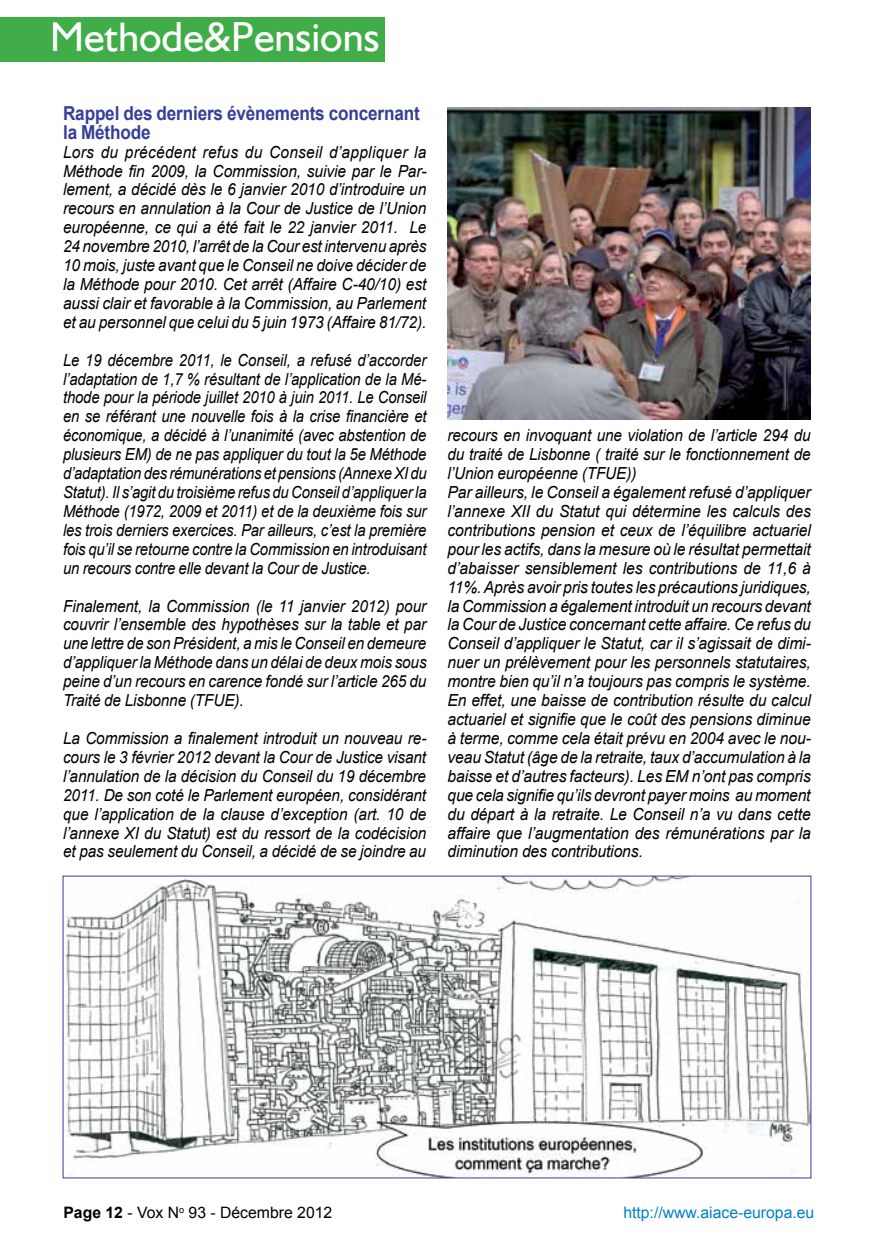
<style>
.page{position:relative;width:874px;height:1241px;background:#fff}
.page>*{position:absolute;margin:0;border:0;box-sizing:border-box;transform-origin:0 0}
.t1{font:42px "Humanist 521 BT";color:#fff}
.t2{font:700 19.25px/18.9px "Arial";letter-spacing:-.01em;color:#363e99;scale:.89 1}
.t3{font:italic 16.62px/18.9px "Arial";letter-spacing:-.005em;color:#000;text-align:justify;scale:.92 1}
.t4{font:italic 16.62px/18.9px "Arial";letter-spacing:-.005em;color:#000;text-align:justify;scale:.89 1}
.t5{font:italic 16.62px/18.9px "Arial";letter-spacing:-.005em;color:#000;text-align:justify;scale:.93 1}
.t6{font:15.75px "Arial";color:#000}
.t7{font:15.75px "Arial";color:#0081c6}
.s1{font-weight:700}
</style>
<div class="page">
<img style="left:447px;top:108px;width:363px;height:311px">
<img style="left:65px;top:877px;width:744px;height:299px">
<div style="left:0;top:17px;width:384px;height:45px;background:#41ad49"></div>
<h1 class="t1" style="left:50px;top:11px;width:331px">Methode&amp;Pensions</h1>
<p class="t2" style="left:63px;top:104px;width:402px">Rappel des derniers évènements concernant la Méthode</p>
<p class="t5" style="left:63px;top:142px;width:392px">Lors du précédent refus du Conseil d’appliquer la Méthode fin 2009, la Commission, suivie par le Par&shy;lement, a décidé dès le 6 janvier 2010 d’introduire un recours en annulation à la Cour de Justice de l’Union européenne, ce qui a été fait le 22 janvier 2011. Le 24 novembre 2010, l’arrêt de la Cour est intervenu après 10 mois, juste avant que le Conseil ne doive décider de la Méthode pour 2010. Cet arrêt (Affaire C-40/10) est aussi clair et favorable à la Commission, au Parlement et au personnel que celui du 5 juin 1973 (Affaire 81/72).</p>
<p class="t4" style="left:63px;top:350px;width:410px">Le 19 décembre 2011, le Conseil, a refusé d’accorder l’adaptation de 1,7 % résultant de l’application de la Mé&shy;thode pour la période juillet 2010 à juin 2011. Le Conseil en se référant une nouvelle fois à la crise financière et économique, a décidé à l’unanimité (avec abstention de plusieurs EM) de ne pas appliquer du tout la 5e Méthode d’adaptation des rémunérations et pensions (Annexe XI du Statut). Il s’agit du troisième refus du Conseil d’appliquer la Méthode (1972, 2009 et 2011) et de la deuxième fois sur les trois derniers exercices. Par ailleurs, c’est la première fois qu’il se retourne contre la Commission en introduisant un recours contre elle devant la Cour de Justice.</p>
<p class="t3" style="left:63px;top:596px;width:396px">Finalement, la Commission (le 11 janvier 2012) pour couvrir l’ensemble des hypothèses sur la table et par une lettre de son Président, a mis le Conseil en demeure d’appliquer la Méthode dans un délai de deux mois sous peine d’un recours en carence fondé sur l’article 265 du Traité de Lisbonne (TFUE).</p>
<p class="t3" style="left:63px;top:728px;width:396px">La Commission a finalement introduit un nouveau re&shy;cours le 3 février 2012 devant la Cour de Justice visant l’annulation de la décision du Conseil du 19 décembre 2011. De son coté le Parlement européen, considérant que l’application de la clause d’exception (art. 10 de l’annexe XI du Statut) est du ressort de la codécision et pas seulement du Conseil, a décidé de se joindre au</p>
<p class="t3" style="left:447px;top:426px;width:396px;text-align:left">recours en invoquant une violation de l’article 294 du du traité de Lisbonne ( traité sur le fonctionnement de l’Union européenne (TFUE))<br>Par ailleurs, le Conseil a également refusé d’appliquer l’annexe XII du Statut qui détermine les calculs des contributions pension et ceux de l’équilibre actuariel pour les actifs, dans la mesure où le résultat permettait d’abaisser sensiblement les contributions de 11,6 à 11%. Après avoir pris toutes les précautions juridiques, la Commission a également introduit un recours devant la Cour de Justice concernant cette affaire. Ce refus du Conseil d’appliquer le Statut, car il s’agissait de dimi&shy;nuer un prélèvement pour les personnels statutaires, montre bien qu’il n’a toujours pas compris le système.<br>En effet, une baisse de contribution résulte du calcul actuariel et signifie que le coût des pensions diminue à terme, comme cela était prévu en 2004 avec le nou&shy;veau Statut (âge de la retraite, taux d’accumulation à la baisse et d’autres facteurs). Les EM n’ont pas compris que cela signifie qu’ils devront payer moins au moment du départ à la retraite. Le Conseil n’a vu dans cette affaire que l’augmentation des rémunérations par la diminution des contributions.</p>
<p class="t6" style="left:63px;top:1201px;width:270px"><span class="s1">Page 12</span> - Vox N<sup>o</sup> 93 - Décembre 2012</p>
<p class="t7" style="left:623px;top:1201px;width:192px">http://www.aiace-europa.eu</p>
</div>
